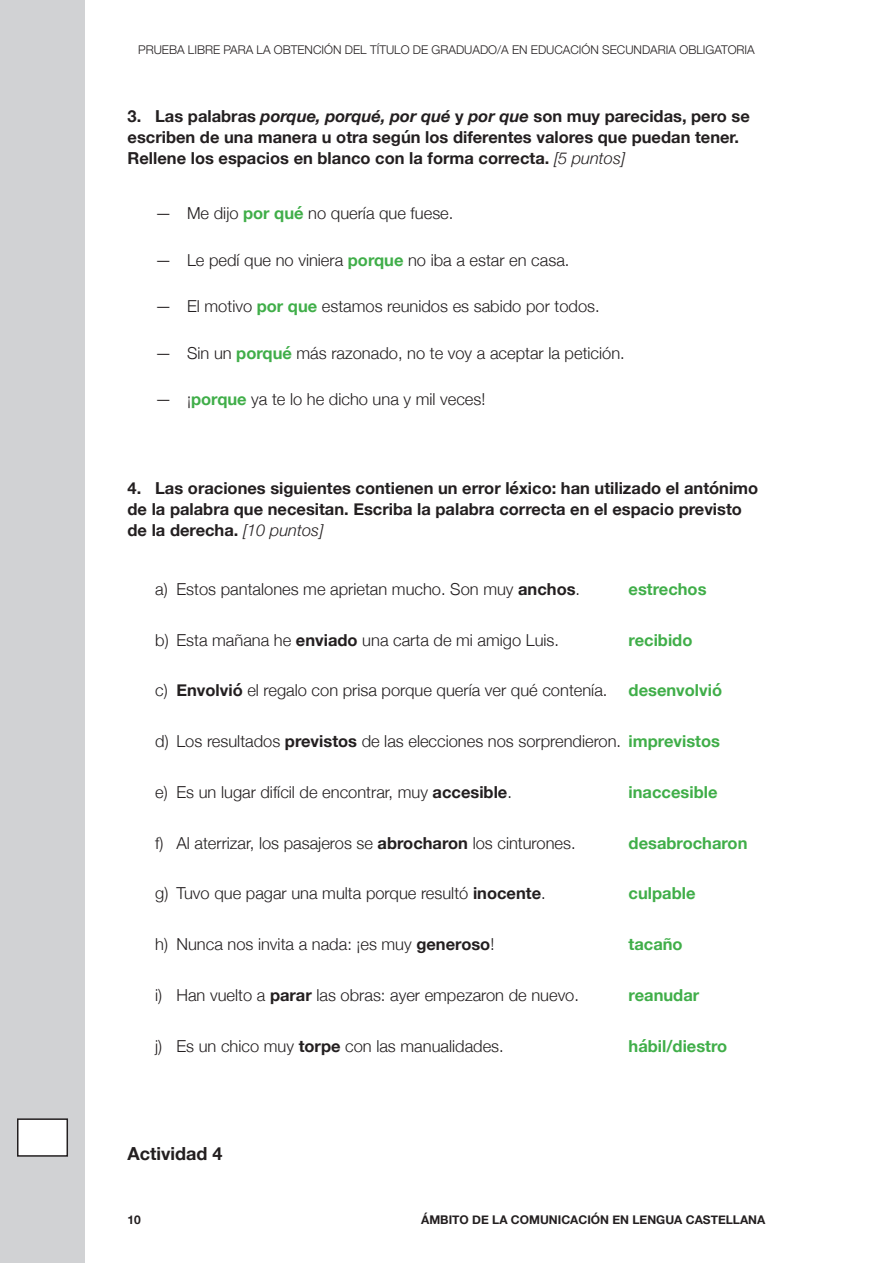
<style>
.page{position:relative;width:893px;height:1263px;background:#fff}
.page>*{position:absolute;margin:0;border:0;box-sizing:border-box;transform-origin:0 0}
.Text{font:700 18px "Helvetica Neue";color:#231f20}
.Subpregunta{font:300 16.5px "Helvetica Neue";color:#231f20}
.Pregunta{font:700 16.5px/21px "Helvetica Neue";color:#231f20}
.Subpregunta-2{font:700 16.5px "Helvetica Neue";color:#40ae49}
.t1{font:300 12px "Helvetica Neue";color:#231f20}
.t2{font:700 12px "Helvetica Neue";color:#231f20}
.s1{font-style:italic}
.s2{font-weight:300;font-style:italic}
.s3{font-weight:700;color:#40ae49}
.s4{font-weight:700}
</style>
<div class="page">
<div style="left:0;top:0;width:85px;height:1263px;background:#d1d2d4"></div>
<div style="left:18px;top:1119px;width:49px;height:37px;background:#fff"></div>
<div style="left:17px;top:1118px;width:51px;height:39px;border:2px solid #231f20"></div>
<p class="t1" style="left:138px;top:40px;width:618px">PRUEBA LIBRE PARA LA OBTENCIÓN DEL TÍTULO DE GRADUADO/A EN EDUCACIÓN SECUNDARIA OBLIGATORIA</p>
<p class="Pregunta" style="left:128px;top:106px;width:624px">3. Las palabras <span class="s1">porque, porqué, por qué</span> y <span class="s1">por que</span> son muy parecidas, pero se escriben de una manera u otra según los diferentes valores que puedan tener.<br>Rellene los espacios en blanco con la forma correcta. <span class="s2">[5 puntos]</span></p>
<p class="Subpregunta" style="left:155px;top:200px;width:300px">— Me dijo <span class="s3">por qué</span> no quería que fuese.</p>
<p class="Subpregunta" style="left:155px;top:246px;width:416px">— Le pedí que no viniera <span class="s3">porque</span> no iba a estar en casa.</p>
<p class="Subpregunta" style="left:155px;top:293px;width:446px">— El motivo <span class="s3">por que</span> estamos reunidos es sabido por todos.</p>
<p class="Subpregunta" style="left:155px;top:339px;width:471px">— Sin un <span class="s3">porqué</span> más razonado, no te voy a aceptar la petición.</p>
<p class="Subpregunta" style="left:155px;top:386px;width:332px">— ¡<span class="s3">porque</span> ya te lo he dicho una y mil veces!</p>
<p class="Pregunta" style="left:128px;top:478px;width:632px">4. Las oraciones siguientes contienen un error léxico: han utilizado el antónimo de la palabra que necesitan. Escriba la palabra correcta en el espacio previsto de la derecha. <span class="s2">[10 puntos]</span></p>
<p class="Subpregunta" style="left:155px;top:576px;width:426px">a) Estos pantalones me aprietan mucho. Son muy <span class="s4">anchos</span>.</p>
<p class="Subpregunta-2" style="left:629px;top:576px;width:79px">estrechos</p>
<p class="Subpregunta" style="left:155px;top:626px;width:405px">b) Esta mañana he <span class="s4">enviado</span> una carta de mi amigo Luis.</p>
<p class="Subpregunta-2" style="left:629px;top:627px;width:65px">recibido</p>
<p class="Subpregunta" style="left:155px;top:677px;width:454px">c) <span class="s4">Envolvió</span> el regalo con prisa porque quería ver qué contenía.</p>
<p class="Subpregunta-2" style="left:629px;top:677px;width:95px">desenvolvió</p>
<p class="Subpregunta" style="left:155px;top:728px;width:566px">d) Los resultados <span class="s4">previstos</span> de las elecciones nos sorprendieron. <span class="s3">imprevistos</span></p>
<p class="Subpregunta" style="left:155px;top:779px;width:358px">e) Es un lugar difícil de encontrar, muy <span class="s4">accesible</span>.</p>
<p class="Subpregunta-2" style="left:629px;top:779px;width:90px">inaccesible</p>
<p class="Subpregunta" style="left:155px;top:829px;width:422px">f) Al aterrizar, los pasajeros se <span class="s4">abrocharon</span> los cinturones.</p>
<p class="Subpregunta-2" style="left:629px;top:830px;width:120px">desabrocharon</p>
<p class="Subpregunta" style="left:155px;top:880px;width:392px">g) Tuvo que pagar una multa porque resultó <span class="s4">inocente</span>.</p>
<p class="Subpregunta-2" style="left:629px;top:880px;width:68px">culpable</p>
<p class="Subpregunta" style="left:155px;top:931px;width:341px">h) Nunca nos invita a nada: ¡es muy <span class="s4">generoso</span>!</p>
<p class="Subpregunta-2" style="left:629px;top:931px;width:56px">tacaño</p>
<p class="Subpregunta" style="left:155px;top:982px;width:425px">i) Han vuelto a <span class="s4">parar</span> las obras: ayer empezaron de nuevo.</p>
<p class="Subpregunta-2" style="left:629px;top:982px;width:72px">reanudar</p>
<p class="Subpregunta" style="left:155px;top:1032px;width:350px">j) Es un chico muy <span class="s4">torpe</span> con las manualidades.</p>
<p class="Subpregunta-2" style="left:629px;top:1033px;width:100px">hábil/diestro</p>
<p class="Text" style="left:128px;top:1139px;width:96px">Actividad 4</p>
<p class="t2" style="left:128px;top:1210px;width:15px">10</p>
<p class="t2" style="left:421px;top:1210px;width:346px">ÁMBITO DE LA COMUNICACIÓN EN LENGUA CASTELLANA</p>
</div>
